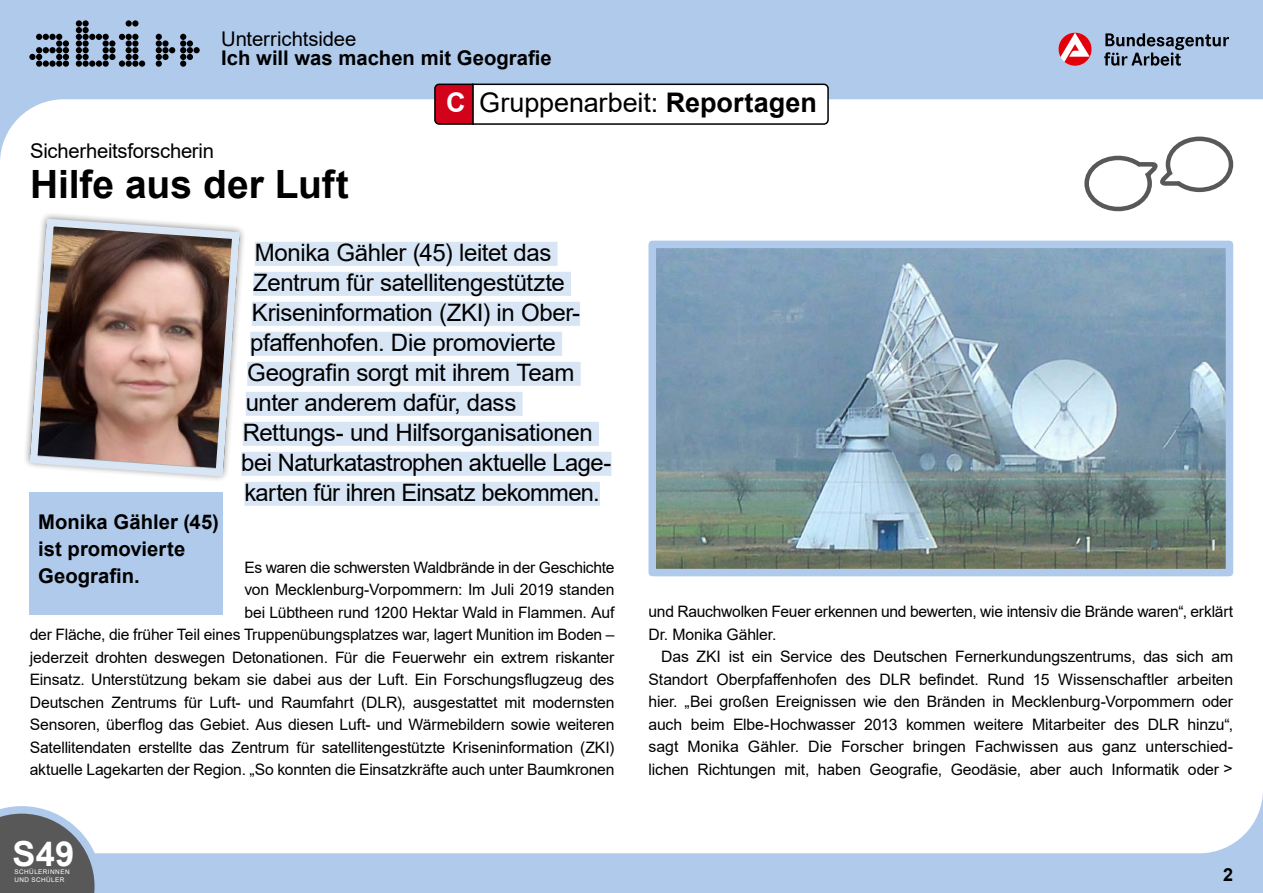
<style>
.page{position:relative;width:1263px;height:893px;background:#b0caeb}
.page>*{position:absolute;margin:0;border:0;box-sizing:border-box;transform-origin:0 0}
.H2_u-idee{font:700 39px "Arial";color:#000}
.t1{font:700 34.5px "Arial";color:#fff}
.H1_u-idee{font:27px "Arial";letter-spacing:-.005em;color:#000}
.p_Intro_2021{font:24px "Arial";letter-spacing:-.02em;color:#000}
.t2{font:700 20.25px/27px "Arial";color:#000}
.p_OE_13_5{font:20.25px "Arial";letter-spacing:-.01em;color:#000}
.t3{font:700 18px "Arial";color:#000}
.p_oe_reportage{font:15.75px/22.5px "Arial";letter-spacing:-.01em;color:#000}
.p_reportage{font:15.75px/22.5px "Arial";letter-spacing:-.01em;color:#000;text-align:justify}
.t4{font:6.3px/8.2px "Arial";letter-spacing:.07em;color:#fff}
.s1{font-weight:700;color:#fff}
.s2{font-weight:700}
</style>
<div class="page">
<div style="left:0;top:99px;width:1263px;height:754px;background:#fff"></div>
<svg style="left:0;top:806px;width:102px;height:87px;background:#7c7f84"></svg>
<svg style="left:1104px;top:33px;width:125px;height:33px"></svg>
<svg style="left:1058px;top:33px;width:33px;height:33px"></svg>
<svg style="left:29px;top:34px;width:40px;height:33px"></svg>
<svg style="left:76px;top:20px;width:69px;height:47px"></svg>
<svg style="left:156px;top:34px;width:44px;height:33px"></svg>
<img style="left:657px;top:250px;width:567px;height:317px">
<div style="left:648px;top:241px;width:585px;height:335px;border:8px solid #b0caeb"></div>
<div style="left:255px;top:242px;width:302px;height:24px;background:#d8e5f5"></div>
<div style="left:253px;top:272px;width:318px;height:24px;background:#d8e5f5"></div>
<div style="left:252px;top:302px;width:328px;height:24px;background:#d8e5f5"></div>
<div style="left:250px;top:332px;width:312px;height:24px;background:#d8e5f5"></div>
<div style="left:247px;top:362px;width:334px;height:24px;background:#d8e5f5"></div>
<div style="left:246px;top:392px;width:277px;height:24px;background:#d8e5f5"></div>
<div style="left:243px;top:422px;width:356px;height:24px;background:#d8e5f5"></div>
<div style="left:241px;top:452px;width:370px;height:24px;background:#d8e5f5"></div>
<div style="left:244px;top:482px;width:356px;height:24px;background:#d8e5f5"></div>
<svg style="left:22px;top:211px;width:226px;height:274px;background:#fcfcfe"></svg>
<svg style="left:26px;top:215px;width:218px;height:265px;background:#9f8a84"></svg>
<div style="left:30px;top:493px;width:193px;height:122px;background:#b0caeb"></div>
<svg style="left:433px;top:83px;width:396px;height:43px;background:#e6d6d8"></svg>
<svg style="left:1084px;top:137px;width:149px;height:74px;background:#e4e4e4"></svg>
<p class="p_OE_13_5" style="left:221px;top:25px;width:137px">Unterrichtsidee</p>
<p class="t2" style="left:221px;top:45px;width:332px">Ich will was machen mit Geografie</p>
<p class="p_OE_13_5" style="left:30px;top:137px;width:185px">Sicherheitsforscherin</p>
<h2 class="H2_u-idee" style="left:30px;top:157px;width:320px">Hilfe aus der Luft</h2>
<h1 class="H1_u-idee" style="left:446px;top:84px;width:372px"><span class="s1">C</span> Gruppenarbeit: <span class="s2">Reportagen</span></h1>
<p class="p_Intro_2021" style="left:255px;top:236px;width:298px">Monika Gähler (45) leitet das</p>
<p class="p_Intro_2021" style="left:253px;top:266px;width:313px">Zentrum für satellitengestützte</p>
<p class="p_Intro_2021" style="left:252px;top:296px;width:330px">Kriseninformation (ZKI) in Ober-</p>
<p class="p_Intro_2021" style="left:250px;top:326px;width:307px">pfaffenhofen. Die promovierte</p>
<p class="p_Intro_2021" style="left:247px;top:356px;width:329px">Geografin sorgt mit ihrem Team</p>
<p class="p_Intro_2021" style="left:246px;top:386px;width:272px">unter anderem dafür, dass</p>
<p class="p_Intro_2021" style="left:243px;top:416px;width:351px">Rettungs- und Hilfsorganisationen</p>
<p class="p_Intro_2021" style="left:241px;top:446px;width:372px">bei Naturkatastrophen aktuelle Lage-</p>
<p class="p_Intro_2021" style="left:244px;top:476px;width:357px">karten für ihren Einsatz bekommen.</p>
<p class="t2" style="left:38px;top:508px;width:182px">Monika Gähler (45) ist promovierte<br>Geografin.</p>
<p class="p_oe_reportage" style="left:30px;top:556px;width:586px;text-align:right">Es waren die schwersten Waldbrände in der Geschichte<br>von Mecklenburg-Vorpommern: Im Juli 2019 standen<br>bei Lübtheen rund 1200 Hektar Wald in Flammen. Auf<br>der Fläche, die früher Teil eines Truppenübungsplatzes war, lagert Munition im Boden – jederzeit drohten deswegen Detonationen. Für die Feuerwehr ein extrem riskanter Einsatz. Unterstützung bekam sie dabei aus der Luft. Ein Forschungsflugzeug des Deutschen Zentrums für Luft- und Raumfahrt (DLR), ausgestattet mit modernsten Sensoren, überflog das Gebiet. Aus diesen Luft- und Wärmebildern sowie weiteren Satellitendaten erstellte das Zentrum für satellitengestützte Kriseninformation (ZKI) aktuelle Lagekarten der Region. „So konnten die Einsatzkräfte auch unter Baumkronen</p>
<h2 class="t1" style="left:13px;top:829px;width:63px">S49</h2>
<p class="t4" style="left:14px;top:868px;width:57px">SCHÜLERINNEN<br>UND SCHÜLER</p>
<p class="p_oe_reportage" style="left:648px;top:600px;width:586px">und Rauchwolken Feuer erkennen und bewerten, wie intensiv die Brände waren“, erklärt<br>Dr. Monika Gähler.</p>
<p class="p_reportage" style="left:648px;top:645px;width:586px;text-indent:13px">Das ZKI ist ein Service des Deutschen Fernerkundungszentrums, das sich am Standort Oberpfaffenhofen des DLR befindet. Rund 15 Wissenschaftler arbeiten hier. „Bei großen Ereignissen wie den Bränden in Mecklenburg-Vorpommern oder auch beim Elbe-Hochwasser 2013 kommen weitere Mitarbeiter des DLR hinzu“, sagt Monika Gähler. Die Forscher bringen Fachwissen aus ganz unterschied&shy;lichen Richtungen mit, haben Geografie, Geodäsie, aber auch Informatik oder &gt;</p>
<p class="t3" style="left:1223px;top:861px;width:12px">2</p>
</div>
